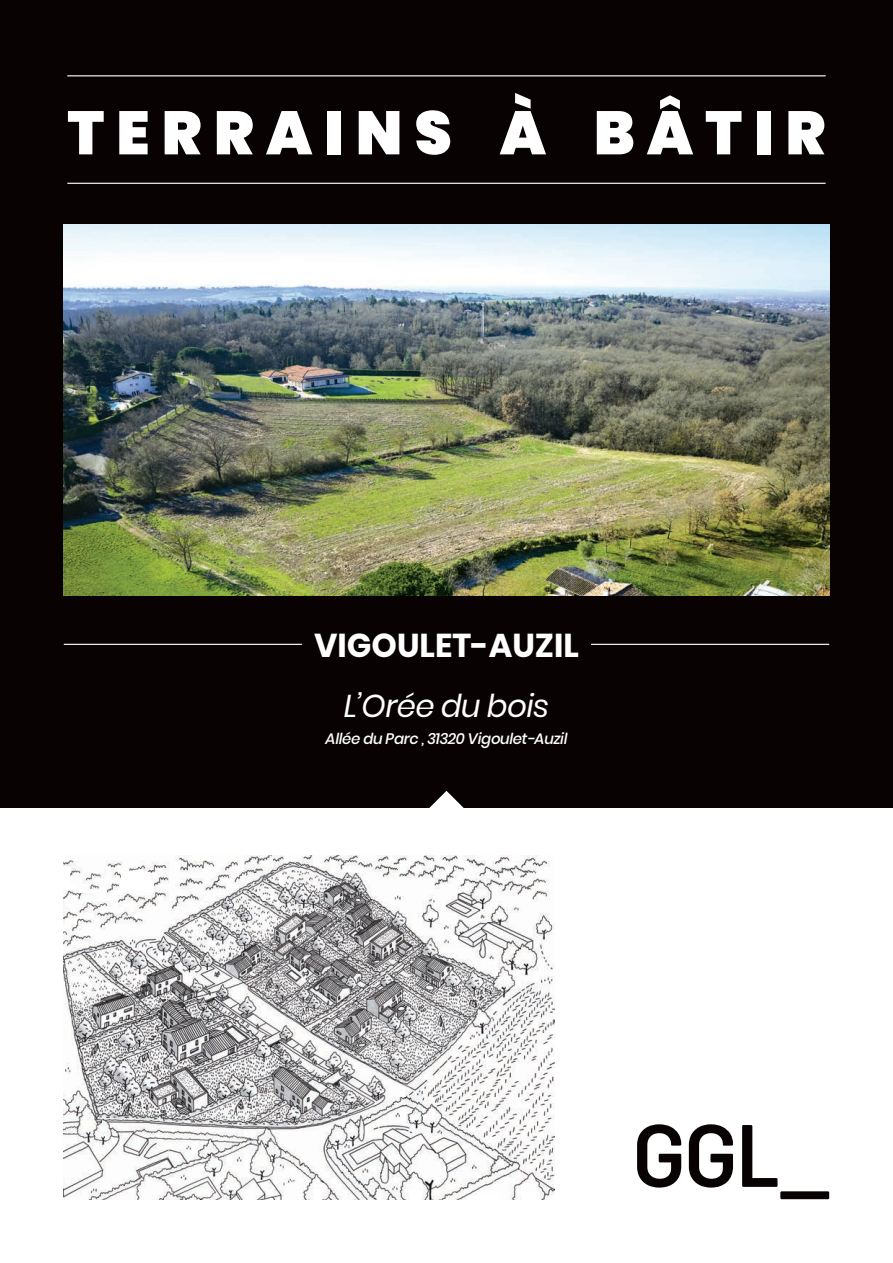
<style>
.page{position:relative;width:893px;height:1263px;background:#fff}
.page>*{position:absolute;margin:0;border:0;box-sizing:border-box;transform-origin:0 0}
.t1{font:900 61.2px "Poppins";letter-spacing:.2em;color:#fff}
.t2{font:700 33px "Poppins";color:#fff}
.t3{font:italic 31.5px "Poppins";letter-spacing:-.02em;color:#fff}
.t4{font:italic 500 15.15px "Poppins";letter-spacing:-.02em;color:#fff}
</style>
<div class="page">
<div style="left:0;top:0;width:893px;height:808px;background:#080302"></div>
<hr style="left:64px;top:644px;width:238px;height:1px;background:#fff">
<hr style="left:591px;top:644px;width:238px;height:1px;background:#fff">
<img style="left:64px;top:225px;width:765px;height:370px">
<hr style="left:67px;top:183px;width:759px;height:1px;background:#fff">
<hr style="left:67px;top:75px;width:759px;height:1px;background:#fff">
<svg style="left:429px;top:791px;width:35px;height:17px"></svg>
<svg style="left:637px;top:1124px;width:44px;height:63px"></svg>
<svg style="left:689px;top:1124px;width:44px;height:63px"></svg>
<svg style="left:742px;top:1125px;width:35px;height:62px"></svg>
<div style="left:780px;top:1191px;width:49px;height:8px;background:#080302"></div>
<img style="left:63px;top:855px;width:491px;height:344px">
<div style="left:31px;top:868px;width:39px;height:22px;background:#fff"></div>
<hr style="left:67px;top:885px;width:10px;height:4px;background:#fff">
<hr style="left:77px;top:889px;width:18px;height:4px;background:#fff">
<svg style="left:117px;top:869px;width:39px;height:24px"></svg>
<div style="left:144px;top:872px;width:5px;height:9px;background:#fff"></div>
<div style="left:146px;top:881px;width:8px;height:10px;background:#fff"></div>
<div style="left:477px;top:1193px;width:23px;height:14px;background:#fff"></div>
<div style="left:522px;top:1192px;width:17px;height:13px;background:#fff"></div>
<div style="left:410px;top:1190px;width:12px;height:13px;background:#fff"></div>
<div style="left:314px;top:1189px;width:8px;height:13px;background:#fff"></div>
<p class="t1" style="left:67px;top:97px;width:760px">TERRAINS À BÂTIR</p>
<p class="t2" style="left:314px;top:626px;width:266px">VIGOULET-AUZIL</p>
<p class="t3" style="left:344px;top:688px;width:206px">L’Orée du bois</p>
<p class="t4" style="left:326px;top:730px;width:243px">Allée du Parc , 31320 Vigoulet-Auzil</p>
</div>
